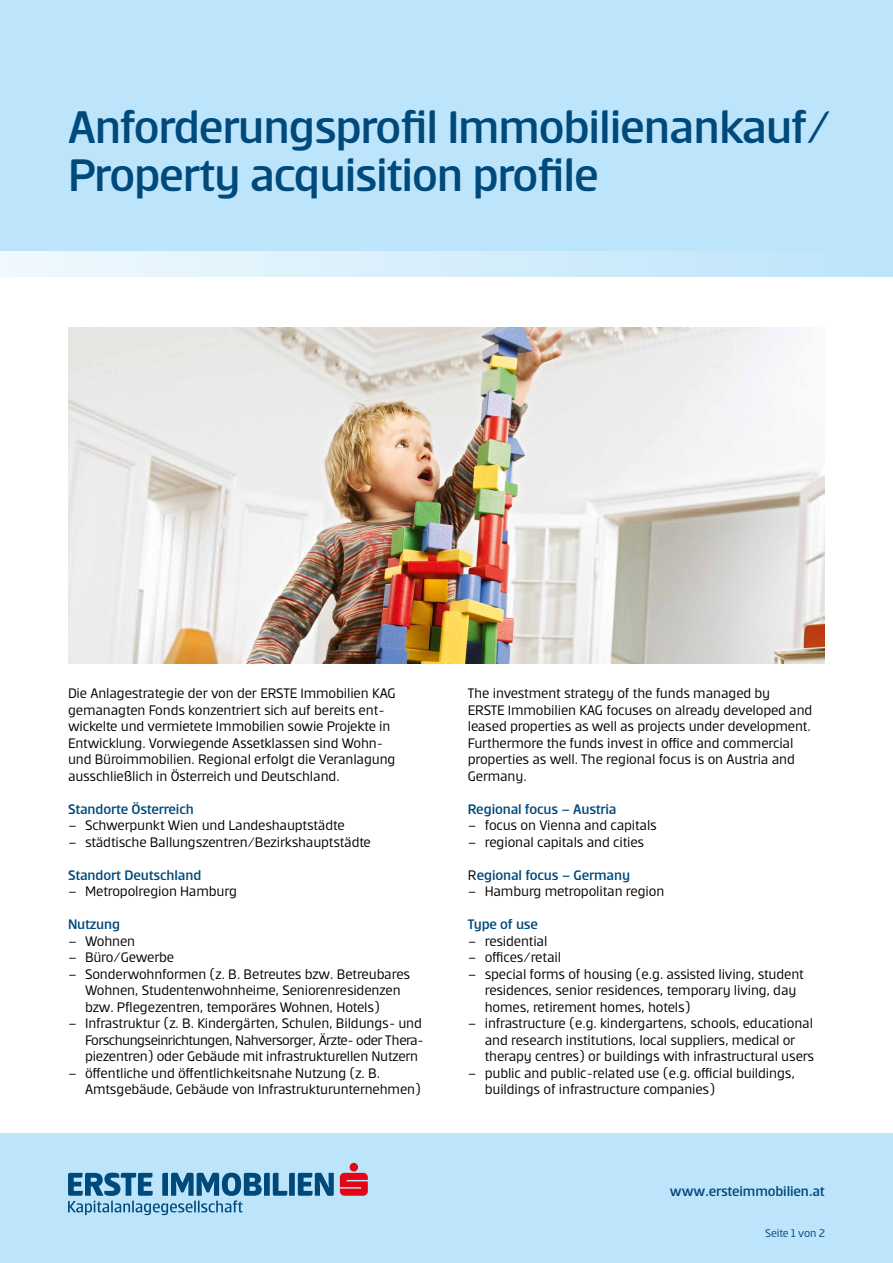
<style>
.page{position:relative;width:893px;height:1263px;background:#fff}
.page>*{position:absolute;margin:0;border:0;box-sizing:border-box;transform-origin:0 0}
.t1{font:500 49.5px/48px "Erste";letter-spacing:-.025em;color:#00497b}
.t2{font:15px/16.5px "Erste";letter-spacing:-.01em;color:#000}
.t3{font:500 15px "Erste";letter-spacing:-.01em;color:#00497b}
.t4{font:12px "Erste";letter-spacing:-.01em;color:#00497b}
.s1{font-weight:400;color:#000}
</style>
<div class="page">
<div style="left:0;top:1133px;width:893px;height:130px;background:#bce4fa"></div>
<div style="left:0;top:0;width:893px;height:276px;background:#bce4fa"></div>
<div style="left:0;top:251px;width:893px;height:25px;background:linear-gradient(to right,#f0f9fd,#bde4fa)"></div>
<svg style="left:340px;top:1163px;width:28px;height:33px"></svg>
<svg style="left:68px;top:1173px;width:266px;height:42px"></svg>
<img style="left:68px;top:327px;width:757px;height:336px">
<h1 class="t1" style="left:68px;top:103px;width:764px">Anforderungsprofil Immobilienankauf/<br>Property acquisition profile</h1>
<p class="t2" style="left:68px;top:685px;width:329px">Die Anlagestrategie der von der ERSTE Immobilien KAG gemanagten Fonds konzentriert sich auf bereits ent&shy;wickelte und vermietete Immobilien sowie Projekte in Entwicklung. Vorwiegende Assetklassen sind Wohn&shy;und Büroimmobilien. Regional erfolgt die Veranlagung ausschließlich in Österreich und Deutschland.</p>
<p class="t3" style="left:68px;top:801px;width:127px">Standorte Österreich</p>
<p class="t2" style="left:68px;top:817px;width:278px">– Schwerpunkt Wien und Landeshauptstädte</p>
<p class="t2" style="left:68px;top:833px;width:304px">– städtische Ballungszentren/Bezirkshauptstädte</p>
<p class="t3" style="left:68px;top:867px;width:135px">Standort Deutschland</p>
<p class="t2" style="left:68px;top:883px;width:170px">– Metropolregion Hamburg</p>
<p class="t3" style="left:68px;top:916px;width:54px">Nutzung</p>
<p class="t2" style="left:68px;top:932px;width:69px">– Wohnen</p>
<p class="t2" style="left:68px;top:949px;width:108px">– Büro/Gewerbe</p>
<p class="t2" style="left:85px;top:965px;width:327px;text-indent:-17px">– Sonderwohnformen (z. B. Betreutes bzw. Betreubares<br>Wohnen, Studentenwohnheime, Seniorenresidenzen bzw. Pflegezentren, temporäres Wohnen, Hotels)</p>
<p class="t2" style="left:85px;top:1015px;width:338px;text-align:justify;text-indent:-17px">– Infrastruktur (z. B. Kindergärten, Schulen, Bildungs- und Forschungseinrichtungen, Nahversorger, Ärzte- oder Thera&shy;piezentren) oder Gebäude mit infrastrukturellen Nutzern</p>
<p class="t2" style="left:85px;top:1064px;width:338px;text-indent:-17px">– öffentliche und öffentlichkeitsnahe Nutzung (z. B.<br>Amtsgebäude, Gebäude von Infrastrukturunternehmen)</p>
<p class="t2" style="left:468px;top:685px;width:346px">The investment strategy of the funds managed by<br>ERSTE Immobilien KAG focuses on already developed and leased properties as well as projects under development.<br>Furthermore the funds invest in office and commercial properties as well. The regional focus is on Austria and Germany.</p>
<p class="t3" style="left:468px;top:801px;width:150px">Regional focus – Austria</p>
<p class="t2" style="left:468px;top:817px;width:191px">– focus on Vienna and capitals</p>
<p class="t2" style="left:468px;top:833px;width:178px">– regional capitals and cities</p>
<p class="t3" style="left:468px;top:867px;width:164px"><span class="s1">R</span>egional focus – Germany</p>
<p class="t2" style="left:468px;top:883px;width:198px">– Hamburg metropolitan region</p>
<p class="t3" style="left:468px;top:916px;width:72px">Type of use</p>
<p class="t2" style="left:468px;top:932px;width:81px">– residential</p>
<p class="t2" style="left:468px;top:949px;width:95px">– offices/retail</p>
<p class="t2" style="left:485px;top:965px;width:321px;text-indent:-17px">– special forms of housing (e.g. assisted living, student residences, senior residences, temporary living, day homes, retirement homes, hotels)</p>
<p class="t2" style="left:485px;top:1015px;width:331px;text-indent:-17px">– infrastructure (e.g. kindergartens, schools, educational and research institutions, local suppliers, medical or therapy centres) or buildings with infrastructural users</p>
<p class="t2" style="left:485px;top:1064px;width:312px;text-indent:-17px">– public and public- related use (e.g. official buildings, buildings of infrastructure companies)</p>
<p class="t3" style="left:670px;top:1183px;width:156px">www.ersteimmobilien.at</p>
<p class="t4" style="left:765px;top:1227px;width:61px">Seite 1 von 2</p>
</div>
